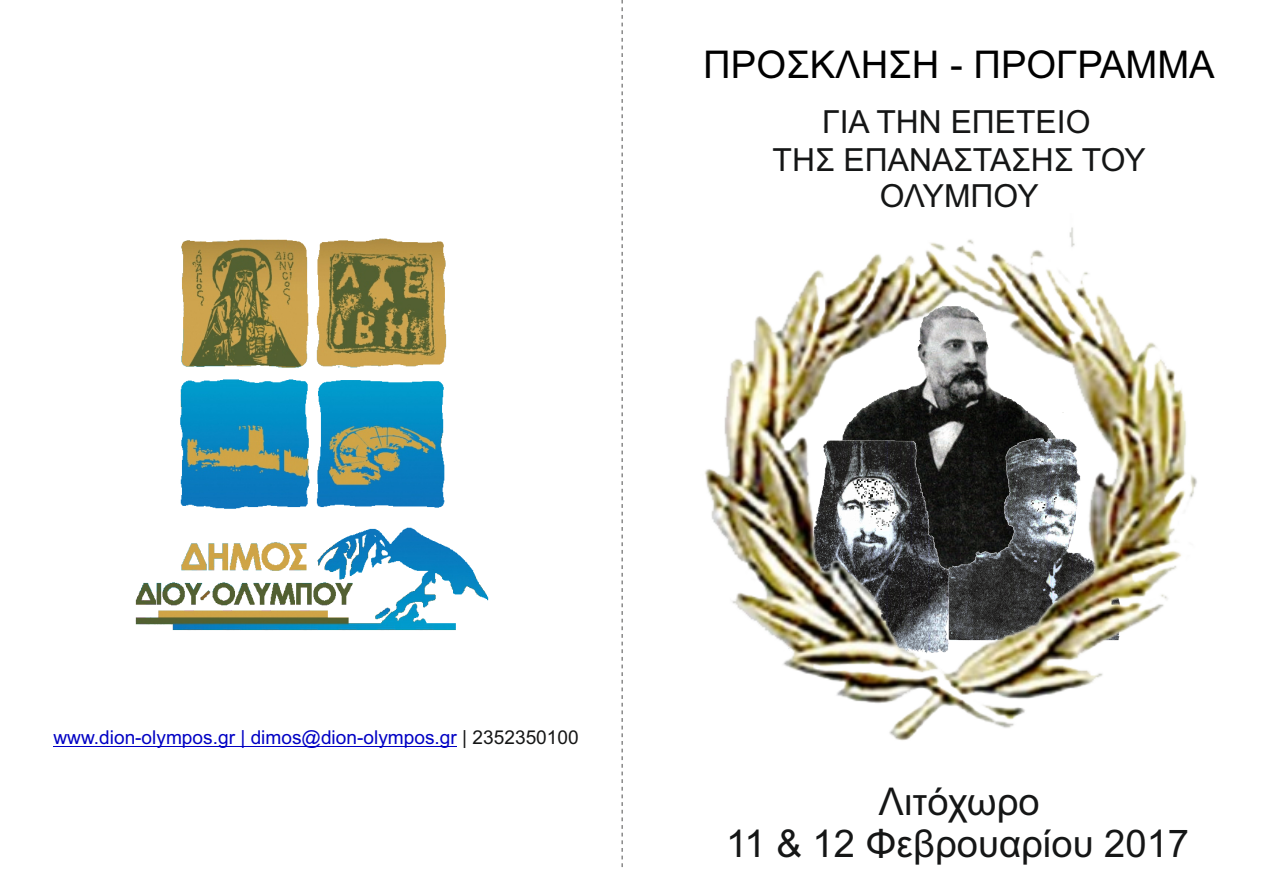
<style>
.page{position:relative;width:1263px;height:893px;background:#fff}
.page>*{position:absolute;margin:0;border:0;box-sizing:border-box;transform-origin:0 0}
.t1{font:38.25px/42.8px "Arial";color:#151616;text-align:center}
.t2{font:38.25px "Arial";color:#000}
.t3{font:31.8px/36.8px "Arial";color:#151616;text-align:center}
.t4{font:19.05px "Arial";color:#0000c4}
.s1{color:#151616}
</style>
<div class="page">
<img style="left:705px;top:227px;width:492px;height:514px">
<hr style="left:54px;top:746px;width:403px;height:1px;background:#0000c4">
<svg style="left:622px;top:0;width:1px;height:867px"></svg>
<img style="left:135px;top:238px;width:354px;height:393px">
<h1 class="t2" style="left:703px;top:50px;width:513px">ΠΡΟΣΚΛΗΣΗ - ΠΡΟΓΡΑΜΜΑ</h1>
<h2 class="t3" style="left:772px;top:107px;width:375px">ΓΙΑ ΤΗΝ ΕΠΕΤΕΙΟ<br>ΤΗΣ ΕΠΑΝΑΣΤΑΣΗΣ ΤΟΥ<br>ΟΛΥΜΠΟΥ</h2>
<p class="t4" style="left:54px;top:730px;width:527px">www.dion-olympos.gr | dimos@dion-olympos.gr <span class="s1">| 2352350100</span></p>
<h1 class="t1" style="left:726px;top:783px;width:464px">Λιτόχωρο<br>11 &amp; 12 Φεβρουαρίου 2017</h1>
</div>
